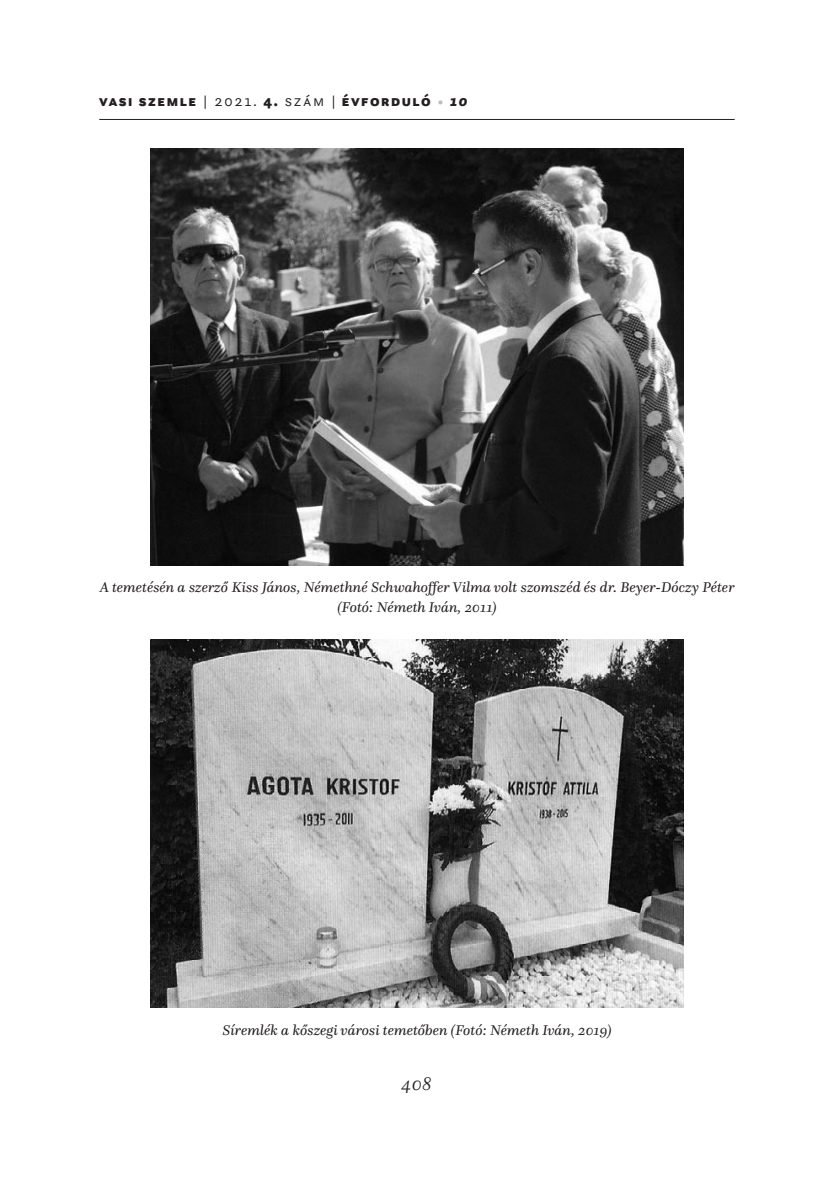
<style>
.page{position:relative;width:834px;height:1181px;background:#fff}
.page>*{position:absolute;margin:0;border:0;box-sizing:border-box;transform-origin:0 0}
.t1{font:italic 300 19.25px "Questa";color:#231f20}
.t2{font:900 15.75px "Questa Sans";letter-spacing:.1em;color:#231f20}
.t3{font:italic 14.7px "Questa";color:#231f20}
.s1{font-weight:300}
.s2{font-weight:300;color:#bcbdc0}
.s3{font-style:italic}
</style>
<div class="page">
<hr style="left:99px;top:119px;width:635px;height:1px;background:#231f20">
<img style="left:151px;top:149px;width:532px;height:417px">
<img style="left:151px;top:640px;width:532px;height:367px">
<p class="t2" style="left:99px;top:91px;width:370px">vasi szemle <span class="s1">| 2021.</span> 4. <span class="s1">szám |</span> évforduló <span class="s2">•</span> <span class="s3">10</span></p>
<p class="t3" style="left:100px;top:581px;width:636px">A temetésén a szerző Kiss János, Némethné Schwahoffer Vilma volt szomszéd és dr. Beyer-Dóczy Péter</p>
<p class="t3" style="left:337px;top:601px;width:161px">(Fotó: Németh Iván, 2011)</p>
<p class="t3" style="left:222px;top:1024px;width:390px">Síremlék a kőszegi városi temetőben (Fotó: Németh Iván, 2019)</p>
<p class="t1" style="left:401px;top:1071px;width:32px">408</p>
</div>
